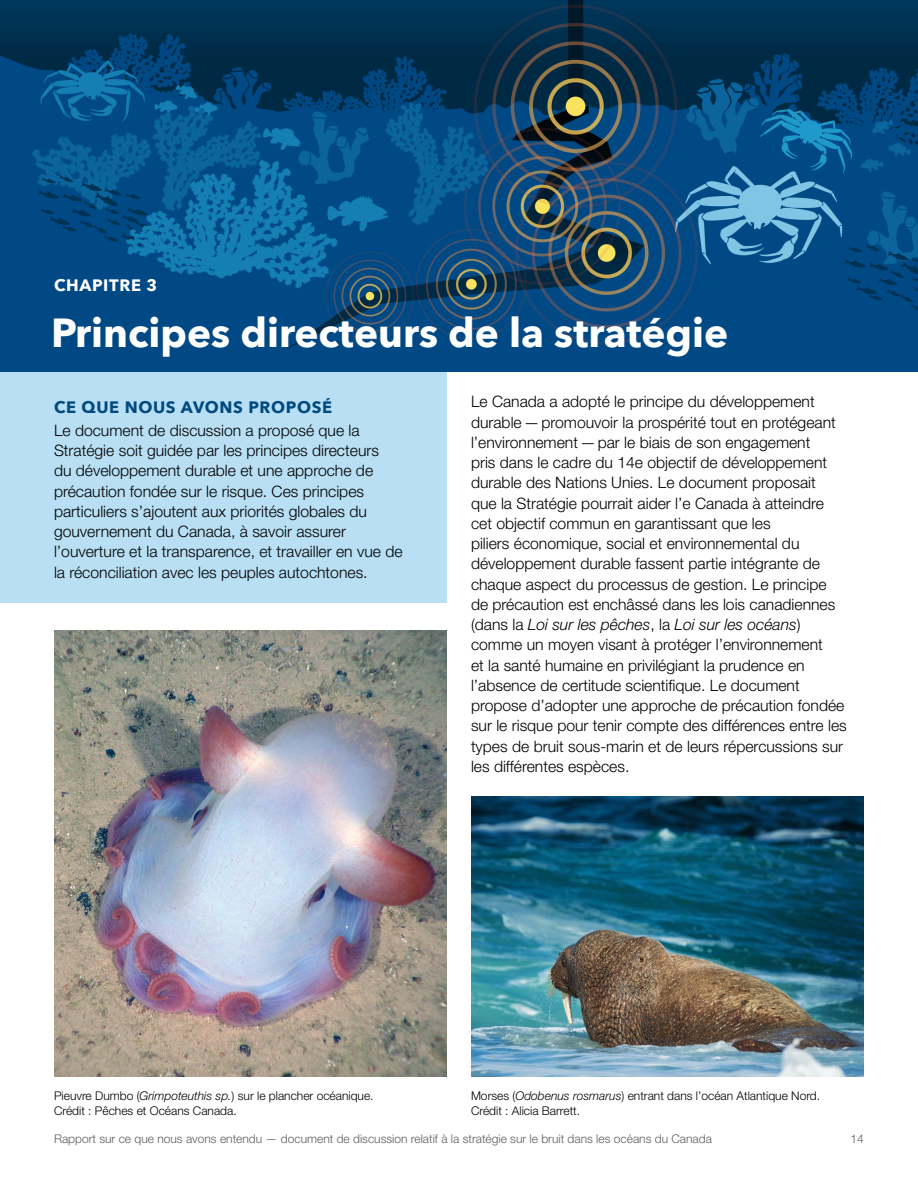
<style>
.page{position:relative;width:918px;height:1188px;background:#fff}
.page>*{position:absolute;margin:0;border:0;box-sizing:border-box;transform-origin:0 0}
.t1{font:700 40.5px "Avenir Next";color:#fff}
.t2{font:700 16.5px "Avenir Next";letter-spacing:.04em;color:#004a7e}
.t3{font:700 16.5px "Avenir Next";letter-spacing:.04em;color:#fff}
.t4{font:300 15.75px/20.2px "Helvetica Neue LT Std";color:#000}
.t5{font:300 12px/15px "Helvetica Neue LT Std";color:#000}
.t6{font:300 12px "Helvetica Neue LT Std";color:#5e5e5f}
.s1{font-style:italic}
</style>
<div class="page">
<div style="left:0;top:339px;width:447px;height:264px;background:#b8dff3"></div>
<img style="left:0;top:0;width:918px;height:371px">
<img style="left:54px;top:630px;width:393px;height:446px">
<img style="left:471px;top:796px;width:393px;height:280px">
<p class="t3" style="left:54px;top:271px;width:105px">CHAPITRE 3</p>
<h1 class="t1" style="left:51px;top:297px;width:679px">Principes directeurs de la stratégie</h1>
<p class="t2" style="left:54px;top:393px;width:280px">CE QUE NOUS AVONS PROPOSÉ</p>
<p class="t4" style="left:54px;top:420px;width:350px">Le document de discussion a proposé que la Stratégie soit guidée par les principes directeurs<br>du développement durable et une approche de précaution fondée sur le risque. Ces principes particuliers s’ajoutent aux priorités globales du gouvernement du Canada, à savoir assurer l’ouverture et la transparence, et travailler en vue de la réconciliation avec les peuples autochtones.</p>
<p class="t4" style="left:471px;top:391px;width:377px">Le Canada a adopté le principe du développement durable—promouvoir la prospérité tout en protégeant l’environnement—par le biais de son engagement<br>pris dans le cadre du 14e objectif de développement durable des Nations Unies. Le document proposait<br>que la Stratégie pourrait aider l’e Canada à atteindre cet objectif commun en garantissant que les<br>piliers économique, social et environnemental du développement durable fassent partie intégrante de chaque aspect du processus de gestion. Le principe de précaution est enchâssé dans les lois canadiennes (dans la <span class="s1">Loi sur les pêches</span>, la <span class="s1">Loi sur les océans</span>) comme un moyen visant à protéger l’environnement<br>et la santé humaine en privilégiant la prudence en l’absence de certitude scientifique. Le document propose d’adopter une approche de précaution fondée sur le risque pour tenir compte des différences entre les types de bruit sous-marin et de leurs répercussions sur les différentes espèces.</p>
<p class="t5" style="left:54px;top:1087px;width:321px">Pieuvre Dumbo (<span class="s1">Grimpoteuthis sp.</span>) sur le plancher océanique.<br>Crédit : Pêches et Océans Canada.</p>
<p class="t5" style="left:471px;top:1087px;width:351px">Morses (<span class="s1">Odobenus rosmarus</span>) entrant dans l’océan Atlantique Nord.<br>Crédit : Alicia Barrett.</p>
<p class="t6" style="left:54px;top:1132px;width:659px">Rapport sur ce que nous avons entendu — document de discussion relatif à la stratégie sur le bruit dans les océans du Canada</p>
<p class="t6" style="left:851px;top:1132px;width:15px">14</p>
</div>
